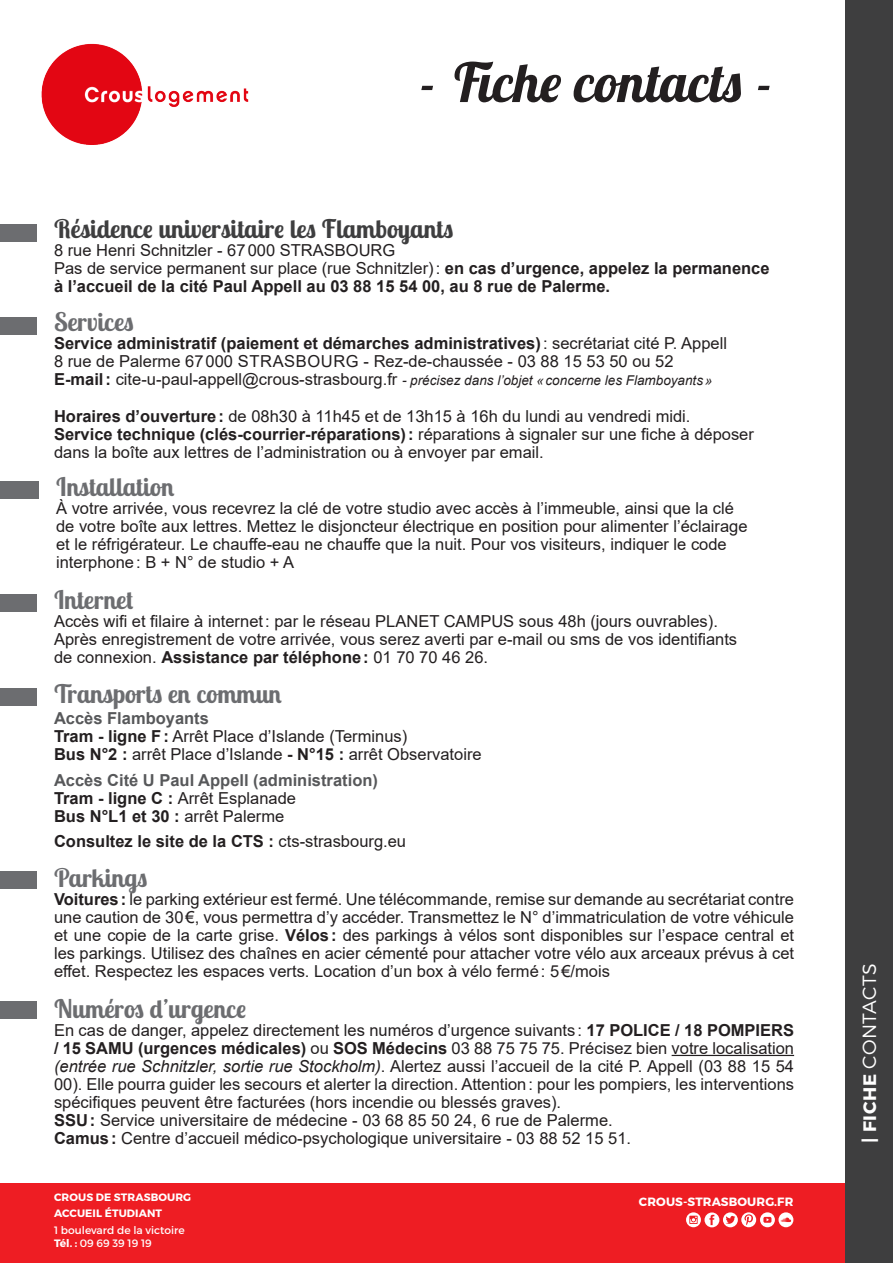
<style>
.page{position:relative;width:893px;height:1263px;background:#fff}
.page>*{position:absolute;margin:0;border:0;box-sizing:border-box;transform-origin:0 0}
.t1{font:italic 700 54px "Lobster Two";color:#231f20}
.t2{font:700 25.5px "Lobster Two";color:#6c6d70}
.t3{font:700 25.5px "Lobster Two";letter-spacing:-.005em;color:#3e3e3f}
.t4{font:300 19.05px "Montserrat";letter-spacing:.025em;color:#fff}
.t5{font:16.5px/18px "Arial";color:#231f20}
.t6{font:700 16.5px/18px "Arial";color:#231f20}
.t7{font:700 16.5px "Arial";color:#57585a}
.t8{font:italic 13.5px "Arial";color:#231f20}
.t9{font:700 12px "Montserrat";letter-spacing:.01em;color:#fff}
.t10{font:10.65px/12.9px "Montserrat";color:#fff}
.t11{font:700 10.65px/15.8px "Montserrat";letter-spacing:.01em;color:#fff}
.s1{font-weight:400}
.s2{font-weight:700;font-style:normal;font-size:16.5px}
.s3{font-style:normal;font-size:16.5px}
.s4{font-weight:700}
.s5{font-style:italic}
.s6{font-weight:700;font-size:18px}
</style>
<div class="page">
<div style="left:0;top:1183px;width:893px;height:80px;background:#ee1d23"></div>
<svg style="left:686px;top:1212px;width:107px;height:15px"></svg>
<div style="left:845px;top:0;width:48px;height:1263px;background:#3e3e3f"></div>
<img style="left:41px;top:43px;width:208px;height:101px">
<hr style="left:672px;top:1055px;width:122px;height:1px;background:#231f20">
<div style="left:0;top:224px;width:37px;height:18px;background:#6c6d70"></div>
<div style="left:0;top:481px;width:39px;height:18px;background:#6c6d70"></div>
<div style="left:0;top:317px;width:37px;height:17px;background:#6c6d70"></div>
<div style="left:0;top:688px;width:37px;height:17px;background:#6c6d70"></div>
<div style="left:0;top:871px;width:37px;height:18px;background:#6c6d70"></div>
<div style="left:0;top:1002px;width:37px;height:17px;background:#6c6d70"></div>
<div style="left:0;top:594px;width:37px;height:18px;background:#6c6d70"></div>
<h1 class="t1" style="left:419px;top:48px;width:355px">- Fiche contacts -</h1>
<p class="t3" style="left:54px;top:213px;width:401px">Résidence universitaire les Flamboyants</p>
<p class="t5" style="left:54px;top:241px;width:343px">8 rue Henri Schnitzler - 67000 STRASBOURG</p>
<p class="t6" style="left:54px;top:259px;width:717px"><span class="s1">Pas de service permanent sur place (rue Schnitzler):</span> en cas d’urgence, appelez la permanence à l’accueil de la cité Paul Appell au 03 88 15 54 00, au 8 rue de Palerme.</p>
<p class="t2" style="left:54px;top:306px;width:81px">Services</p>
<p class="t6" style="left:54px;top:335px;width:675px">Service administratif (paiement et démarches administratives)<span class="s1">: secrétariat cité P. Appell</span></p>
<p class="t5" style="left:54px;top:353px;width:621px">8 rue de Palerme 67000 STRASBOURG - Rez-de-chaussée - 03 88 15 53 50 ou 52</p>
<p class="t8" style="left:54px;top:372px;width:660px"><span class="s2">E-mail:</span> <span class="s3">cite-u-paul-appell@crous-strasbourg.fr</span> - précisez dans l’objet «concerne les Flamboyants»</p>
<p class="t5" style="left:54px;top:407px;width:638px"><span class="s4">Horaires d’ouverture:</span> de 08h30 à 11h45 et de 13h15 à 16h du lundi au vendredi midi.</p>
<p class="t5" style="left:54px;top:425px;width:701px"><span class="s4">Service technique (clés-courrier-réparations):</span> réparations à signaler sur une fiche à déposer dans la boîte aux lettres de l’administration ou à envoyer par email.</p>
<p class="t2" style="left:56px;top:471px;width:120px">Installation</p>
<p class="t5" style="left:56px;top:499px;width:693px">À votre arrivée, vous recevrez la clé de votre studio avec accès à l’immeuble, ainsi que la clé de votre boîte aux lettres. Mettez le disjoncteur électrique en position pour alimenter l’éclairage et le réfrigérateur. Le chauffe-eau ne chauffe que la nuit. Pour vos visiteurs, indiquer le code interphone: B + N° de studio + A</p>
<p class="t2" style="left:54px;top:583px;width:81px">Internet</p>
<p class="t5" style="left:54px;top:612px;width:685px">Accès wifi et filaire à internet: par le réseau PLANET CAMPUS sous 48h (jours ouvrables).<br>Après enregistrement de votre arrivée, vous serez averti par e-mail ou sms de vos identifiants de connexion. <span class="s4">Assistance par téléphone:</span> 01 70 70 46 26.</p>
<p class="t2" style="left:54px;top:678px;width:229px">Transports en commun</p>
<p class="t7" style="left:54px;top:707px;width:156px">Accès Flamboyants</p>
<p class="t5" style="left:54px;top:727px;width:429px"><span class="s4">Tram - ligne F:</span> Arrêt Place d’Islande (Terminus)<br><span class="s4">Bus N°2 :</span> arrêt Place d’Islande <span class="s4">- N°15 :</span> arrêt Observatoire</p>
<p class="t7" style="left:54px;top:768px;width:325px">Accès Cité U Paul Appell (administration)</p>
<p class="t5" style="left:54px;top:789px;width:244px"><span class="s4">Tram - ligne C :</span> Arrêt Esplanade</p>
<p class="t6" style="left:54px;top:807px;width:232px">Bus N°L1 et 30 : <span class="s1">arrêt Palerme</span></p>
<p class="t6" style="left:54px;top:833px;width:354px">Consultez le site de la CTS : <span class="s1">cts-strasbourg.eu</span></p>
<p class="t2" style="left:54px;top:861px;width:95px">Parkings</p>
<p class="t5" style="left:54px;top:890px;width:742px;text-align:justify"><span class="s4">Voitures:</span> le parking extérieur est fermé. Une télécommande, remise sur demande au secrétariat contre une caution de 30€, vous permettra d’y accéder. Transmettez le N° d’immatriculation de votre véhicule et une copie de la carte grise. <span class="s4">Vélos:</span> des parkings à vélos sont disponibles sur l’espace central et les parkings. Utilisez des chaînes en acier cémenté pour attacher votre vélo aux arceaux prévus à cet effet. Respectez les espaces verts. Location d’un box à vélo fermé: 5€/mois</p>
<p class="t2" style="left:54px;top:992px;width:194px">Numéros d’urgence</p>
<p class="t5" style="left:54px;top:1021px;width:742px;text-align:justify">En cas de danger, appelez directement les numéros d’urgence suivants : <span class="s4">17 POLICE / 18 POMPIERS / 15 SAMU (urgences médicales)</span> ou <span class="s4">SOS Médecins</span> 03 88 75 75 75. Précisez bien votre localisation <span class="s5">(entrée rue Schnitzler, sortie rue Stockholm)</span>. Alertez aussi l’accueil de la cité P. Appell (03 88 15 54<br>00). Elle pourra guider les secours et alerter la direction. Attention: pour les pompiers, les interventions spécifiques peuvent être facturées (hors incendie ou blessés graves).</p>
<p class="t5" style="left:54px;top:1111px;width:560px"><span class="s4">SSU:</span> Service universitaire de médecine - 03 68 85 50 24, 6 rue de Palerme.</p>
<p class="t5" style="left:54px;top:1129px;width:579px"><span class="s4">Camus:</span> Centre d’accueil médico-psychologique universitaire - 03 88 52 15 51.</p>
<p class="t11" style="left:54px;top:1189px;width:139px">CROUS DE STRASBOURG<br>ACCUEIL ÉTUDIANT</p>
<p class="t10" style="left:54px;top:1223px;width:132px">1 boulevard de la victoire<br><span class="s4">Tél. :</span> 09 69 39 19 19</p>
<p class="t9" style="left:639px;top:1194px;width:156px">CROUS-STRASBOURG.FR</p>
<p class="t4" style="left:858px;top:1143px;width:181px;rotate:-90deg"><span class="s6">| FICHE</span> CONTACTS</p>
</div>
